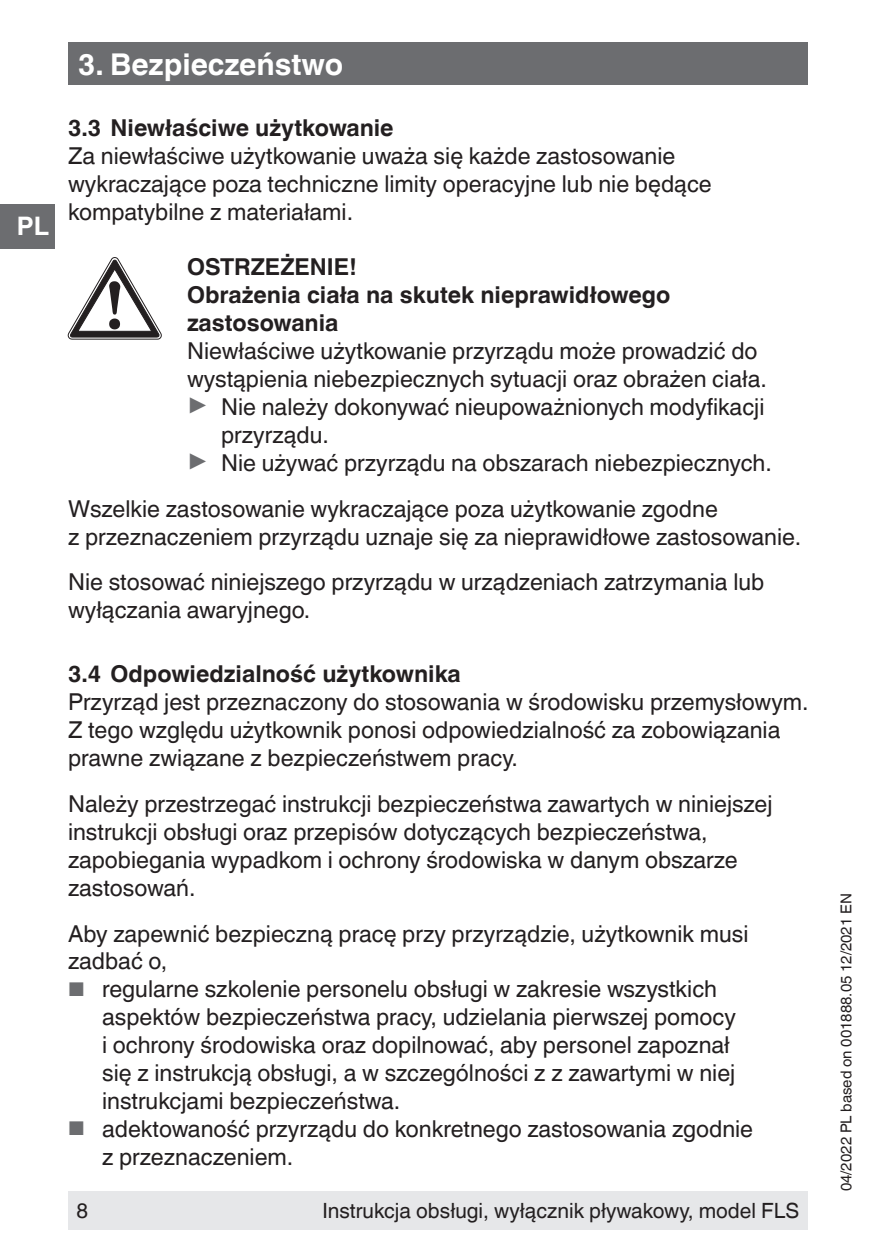
<style>
.page{position:relative;width:893px;height:1259px;background:#fff}
.page>*{position:absolute;margin:0;border:0;box-sizing:border-box;transform-origin:0 0}
.t1{font:700 30px "Helvetica World";color:#fff}
.t2{font:700 25.5px "Helvetica World";color:#fff}
.t3{font:23.4px/27.9px "Helvetica World";color:#231f20}
.t4{font:700 23.4px/27.9px "Helvetica World";color:#231f20}
.t5{font:21px "Helvetica World";color:#231f20}
.t6{font:15px "Helvetica World";color:#231f20}
.s1{font-size:26.4px;color:#6c6d70}
.s2{font-size:19.8px;color:#6c6d70}
</style>
<div class="page">
<div style="left:68px;top:1191px;width:740px;height:38px;background:#e6e7e9"></div>
<div style="left:68px;top:43px;width:740px;height:42px;background:#6c6d70"></div>
<div style="left:0;top:204px;width:55px;height:44px;background:#6c6d70"></div>
<svg style="left:68px;top:257px;width:93px;height:82px"></svg>
<p class="t2" style="left:17px;top:212px;width:34px">PL</p>
<p class="t1" style="left:78px;top:47px;width:266px">3. Bezpieczeństwo</p>
<p class="t4" style="left:68px;top:114px;width:327px">3.3 Niewłaściwe użytkowanie</p>
<p class="t3" style="left:68px;top:142px;width:645px">Za niewłaściwe użytkowanie uważa się każde zastosowanie wykraczające poza techniczne limity operacyjne lub nie będące kompatybilne z materiałami.</p>
<p class="t4" style="left:187px;top:253px;width:485px">OSTRZEŻENIE!<br>Obrażenia ciała na skutek nieprawidłowego zastosowania</p>
<p class="t3" style="left:187px;top:337px;width:572px">Niewłaściwe użytkowanie przyrządu może prowadzić do</p>
<p class="t3" style="left:187px;top:365px;width:581px">wystąpienia niebezpiecznych sytuacji oraz obrażen ciała.</p>
<p class="t3" style="left:187px;top:393px;width:579px"><span class="s1">▶</span> Nie należy dokonywać nieupoważnionych modyfikacji</p>
<p class="t3" style="left:221px;top:421px;width:109px">przyrządu.</p>
<p class="t3" style="left:187px;top:449px;width:586px"><span class="s1">▶</span> Nie używać przyrządu na obszarach niebezpiecznych.</p>
<p class="t3" style="left:68px;top:494px;width:735px">Wszelkie zastosowanie wykraczające poza użytkowanie zgodne<br>z przeznaczeniem przyrządu uznaje się za nieprawidłowe zastosowanie.</p>
<p class="t3" style="left:68px;top:568px;width:698px">Nie stosować niniejszego przyrządu w urządzeniach zatrzymania lub wyłączania awaryjnego.</p>
<p class="t4" style="left:68px;top:660px;width:394px">3.4 Odpowiedzialność użytkownika</p>
<p class="t3" style="left:68px;top:688px;width:742px">Przyrząd jest przeznaczony do stosowania w środowisku przemysłowym.<br>Z tego względu użytkownik ponosi odpowiedzialność za zobowiązania prawne związane z bezpieczeństwem pracy.</p>
<p class="t3" style="left:68px;top:790px;width:706px">Należy przestrzegać instrukcji bezpieczeństwa zawartych w niniejszej instrukcji obsługi oraz przepisów dotyczących bezpieczeństwa, zapobiegania wypadkom i ochrony środowiska w danym obszarze zastosowań.</p>
<p class="t3" style="left:68px;top:919px;width:682px">Aby zapewnić bezpieczną pracę przy przyrządzie, użytkownik musi zadbać o,</p>
<p class="t3" style="left:102px;top:975px;width:635px;text-indent:-34px"><span class="s2">■</span> regularne szkolenie personelu obsługi w zakresie wszystkich aspektów bezpieczeństwa pracy, udzielania pierwszej pomocy i ochrony środowiska oraz dopilnować, aby personel zapoznał się z instrukcją obsługi, a w szczególności z z zawartymi w niej instrukcjami bezpieczeństwa.</p>
<p class="t3" style="left:102px;top:1115px;width:653px;text-indent:-34px"><span class="s2">■</span> adektowaność przyrządu do konkretnego zastosowania zgodnie z przeznaczeniem.</p>
<p class="t5" style="left:77px;top:1198px;width:13px">8</p>
<p class="t5" style="left:322px;top:1198px;width:478px">Instrukcja obsługi, wyłącznik pływakowy, model FLS</p>
<p class="t6" style="left:838px;top:1191px;width:299px;rotate:-90deg">04/2022 PL based on 001888.05 12/2021 EN</p>
</div>
